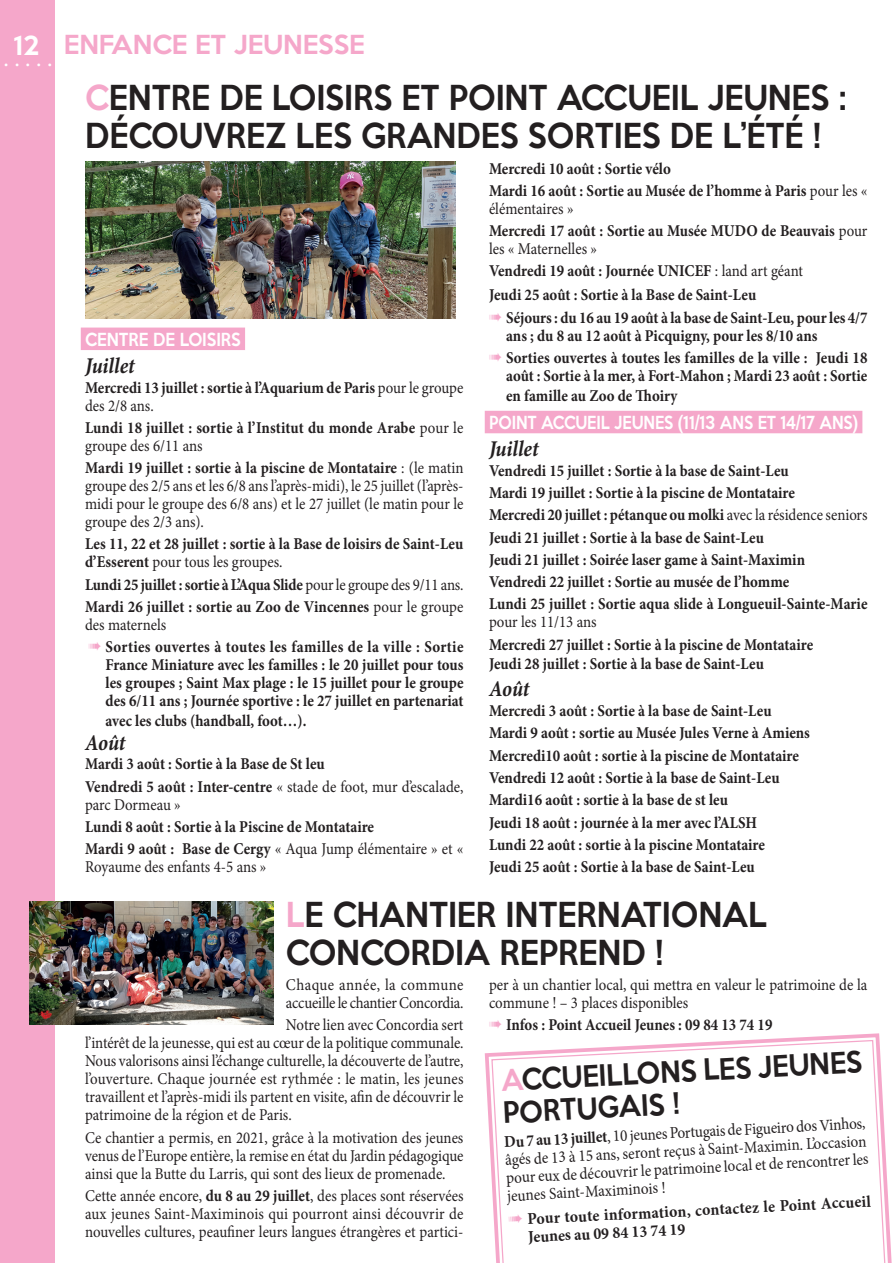
<style>
.page{position:relative;width:893px;height:1263px;background:#fff}
.page>*{position:absolute;margin:0;border:0;box-sizing:border-box;transform-origin:0 0}
.t1{font:500 31.5px/37.8px "Keep Calm";color:#231f20;scale:.93 1}
.Texte_courant{font:500 27px/32.4px "Keep Calm";color:#231f20;scale:.93 1}
.t2{font:500 24px "Keep Calm";color:#f5a7ca}
.t3{font:24px "Minion Pro";color:#fff}
.t4{font:500 24px "Keep Calm";color:#fff}
.Texte_courant-2{font:italic 700 22.5px "Minion Pro";letter-spacing:-.005em;color:#231f20;scale:.9 1}
.Texte_courant-3{font:700 16.5px/18px "Minion Pro";color:#231f20;scale:.9 1}
.Texte_courant-4{font:16.5px/18px "Minion Pro";color:#231f20;text-align:justify;scale:.9 1}
.Texte_courant-5{font:16.5px/18px "Minion Pro";color:#231f20;text-align:justify;scale:.92 1}
.Texte_courant-6{font:700 16.5px/18px "Minion Pro";color:#231f20;scale:.95 1}
.TITRE_ORANGE_GRAND_A{font:500 16.5px "Keep Calm";color:#fff;scale:.86 1}
.TITRE_ORANGE_GRAND_A-2{font:500 16.5px "Keep Calm";color:#fff;scale:.9 1}
.s1{color:#f5a7ca}
.s2{font-weight:400}
.s3{font-weight:700}
</style>
<div class="page">
<div style="left:0;top:0;width:55px;height:1263px;background:#f5a7ca"></div>
<div style="left:81px;top:328px;width:164px;height:22px;background:#f5a7ca"></div>
<div style="left:485px;top:411px;width:377px;height:22px;background:#f5a7ca"></div>
<img style="left:85px;top:162px;width:370px;height:157px">
<img style="left:30px;top:901px;width:243px;height:124px">
<svg style="left:484px;top:1033px;width:408px;height:230px"></svg>
<svg style="left:491px;top:1039px;width:398px;height:224px"></svg>
<h3 class="t2" style="left:64px;top:24px;width:302px">ENFANCE ET JEUNESSE</h3>
<h3 class="t3" style="left:3px;top:43px;width:72px">. . . . . . .</h3>
<h3 class="t4" style="left:13px;top:24px;width:27px">12</h3>
<p class="t1" style="left:85px;top:76px;width:820px"><span class="s1">C</span>ENTRE DE LOISIRS ET POINT ACCUEIL JEUNES :<br>DÉCOUVREZ LES GRANDES SORTIES DE L’ÉTÉ !</p>
<p class="TITRE_ORANGE_GRAND_A-2" style="left:85px;top:325px;width:175px">CENTRE DE LOISIRS</p>
<p class="Texte_courant-2" style="left:85px;top:352px;width:57px">Juillet</p>
<p class="Texte_courant-3" style="left:85px;top:379px;width:422px">Mercredi 13 juillet : sortie à l’Aquarium de Paris <span class="s2">pour le groupe des 2/8 ans.</span></p>
<p class="Texte_courant-3" style="left:85px;top:419px;width:422px">Lundi 18 juillet : sortie à l’Institut du monde Arabe <span class="s2">pour le groupe des 6/11 ans</span></p>
<p class="Texte_courant-4" style="left:85px;top:459px;width:422px"><span class="s3">Mardi 19 juillet : sortie à la piscine de Montataire</span> : (le matin groupe des 2/5 ans et les 6/8 ans l’après-midi), le 25 juillet (l’après&shy;midi pour le groupe des 6/8 ans) et le 27 juillet (le matin pour le groupe des 2/3 ans).</p>
<p class="Texte_courant-3" style="left:85px;top:536px;width:422px">Les 11, 22 et 28 juillet : sortie à la Base de loisirs de Saint-Leu d’Esserent <span class="s2">pour tous les groupes.</span></p>
<p class="Texte_courant-3" style="left:85px;top:576px;width:422px">Lundi 25 juillet : sortie à L’Aqua Slide <span class="s2">pour le groupe des 9/11 ans.</span></p>
<p class="Texte_courant-3" style="left:85px;top:598px;width:422px">Mardi 26 juillet : sortie au Zoo de Vincennes <span class="s2">pour le groupe des maternels</span></p>
<p class="Texte_courant-3" style="left:106px;top:638px;width:399px;text-align:justify;text-indent:-17px"><span class="s1">➠</span> Sorties ouvertes à toutes les familles de la ville : Sortie France Miniature avec les familles : le 20 juillet pour tous les groupes ; Saint Max plage : le 15 juillet pour le groupe des 6/11 ans ; Journée sportive : le 27 juillet en partenariat</p>
<p class="Texte_courant-3" style="left:106px;top:712px;width:225px">avec les clubs (handball, foot…).</p>
<p class="Texte_courant-2" style="left:85px;top:729px;width:46px">Août</p>
<p class="Texte_courant-3" style="left:85px;top:756px;width:268px">Mardi 3 août : Sortie à la Base de St leu</p>
<p class="Texte_courant-4" style="left:85px;top:777px;width:422px"><span class="s3">Vendredi 5 août : Inter-centre</span> « stade de foot, mur d’escalade, parc Dormeau »</p>
<p class="Texte_courant-3" style="left:85px;top:818px;width:323px">Lundi 8 août : Sortie à la Piscine de Montataire</p>
<p class="Texte_courant-4" style="left:85px;top:840px;width:422px"><span class="s3">Mardi 9 août : Base de Cergy</span> « Aqua Jump élémentaire » et «<br>Royaume des enfants 4-5 ans »</p>
<p class="Texte_courant-3" style="left:489px;top:160px;width:203px">Mercredi 10 août : Sortie vélo</p>
<p class="Texte_courant-3" style="left:489px;top:182px;width:422px">Mardi 16 août : Sortie au Musée de l’homme à Paris <span class="s2">pour les « élémentaires »</span></p>
<p class="Texte_courant-3" style="left:489px;top:222px;width:422px">Mercredi 17 août : Sortie au Musée MUDO de Beauvais <span class="s2">pour les « Maternelles »</span></p>
<p class="Texte_courant-3" style="left:489px;top:263px;width:350px">Vendredi 19 août : Journée UNICEF <span class="s2">: land art géant</span></p>
<p class="Texte_courant-3" style="left:489px;top:287px;width:298px">Jeudi 25 août : Sortie à la Base de Saint-Leu</p>
<p class="Texte_courant-3" style="left:506px;top:309px;width:403px;text-indent:-17px"><span class="s1">➠</span> Séjours : du 16 au 19 août à la base de Saint-Leu, pour les 4/7 ans ; du 8 au 12 août à Picquigny, pour les 8/10 ans</p>
<p class="Texte_courant-3" style="left:489px;top:349px;width:422px;text-align:right"><span class="s1">➠</span> Sorties ouvertes à toutes les familles de la ville : Jeudi 18 août : Sortie à la mer, à Fort-Mahon ; Mardi 23 août : Sortie</p>
<p class="Texte_courant-3" style="left:506px;top:387px;width:192px">en famille au Zoo de Thoiry</p>
<p class="TITRE_ORANGE_GRAND_A" style="left:489px;top:408px;width:431px">POINT ACCUEIL JEUNES (11/13 ANS ET 14/17 ANS)</p>
<p class="Texte_courant-2" style="left:489px;top:435px;width:57px">Juillet</p>
<p class="Texte_courant-3" style="left:489px;top:462px;width:335px">Vendredi 15 juillet : Sortie à la base de Saint-Leu</p>
<p class="Texte_courant-3" style="left:489px;top:484px;width:341px">Mardi 19 juillet : Sortie à la piscine de Montataire</p>
<p class="Texte_courant-3" style="left:489px;top:507px;width:422px">Mercredi 20 juillet : pétanque ou molki <span class="s2">avec la résidence seniors</span></p>
<p class="Texte_courant-3" style="left:489px;top:529px;width:307px">Jeudi 21 juillet : Sortie à la base de Saint-Leu</p>
<p class="Texte_courant-3" style="left:489px;top:551px;width:353px">Jeudi 21 juillet : Soirée laser game à Saint-Maximin</p>
<p class="Texte_courant-3" style="left:489px;top:573px;width:335px">Vendredi 22 juillet : Sortie au musée de l’homme</p>
<p class="Texte_courant-3" style="left:489px;top:596px;width:422px">Lundi 25 juillet : Sortie aqua slide à Longueuil-Sainte-Marie <span class="s2">pour les 11/13 ans</span></p>
<p class="Texte_courant-3" style="left:489px;top:636px;width:362px">Mercredi 27 juillet : Sortie à la piscine de Montataire</p>
<p class="Texte_courant-3" style="left:489px;top:656px;width:307px">Jeudi 28 juillet : Sortie à la base de Saint-Leu</p>
<p class="Texte_courant-2" style="left:489px;top:676px;width:46px">Août</p>
<p class="Texte_courant-3" style="left:489px;top:703px;width:315px">Mercredi 3 août : Sortie à la base de Saint-Leu</p>
<p class="Texte_courant-3" style="left:489px;top:725px;width:358px">Mardi 9 août : sortie au Musée Jules Verne à Amiens</p>
<p class="Texte_courant-3" style="left:489px;top:747px;width:346px">Mercredi10 août : sortie à la piscine de Montataire</p>
<p class="Texte_courant-3" style="left:489px;top:769px;width:324px">Vendredi 12 août : Sortie à la base de Saint-Leu</p>
<p class="Texte_courant-3" style="left:489px;top:792px;width:267px">Mardi16 août : sortie à la base de st leu</p>
<p class="Texte_courant-3" style="left:489px;top:814px;width:299px">Jeudi 18 août : journée à la mer avec l’ALSH</p>
<p class="Texte_courant-3" style="left:489px;top:836px;width:308px">Lundi 22 août : sortie à la piscine Montataire</p>
<p class="Texte_courant-3" style="left:489px;top:858px;width:297px">Jeudi 25 août : Sortie à la base de Saint-Leu</p>
<p class="t1" style="left:286px;top:893px;width:518px"><span class="s1">L</span>E CHANTIER INTERNATIONAL<br>CONCORDIA REPREND !</p>
<p class="Texte_courant-4" style="left:286px;top:976px;width:199px">Chaque année, la commune accueille le chantier Concordia.</p>
<p class="Texte_courant-4" style="left:85px;top:1016px;width:422px;text-indent:201px">Notre lien avec Concordia sert l’intérêt de la jeunesse, qui est au cœur de la politique communale.<br>Nous valorisons ainsi l’échange culturelle, la découverte de l’autre, l’ouverture. Chaque journée est rythmée : le matin, les jeunes travaillent et l’après-midi ils partent en visite, afin de découvrir le patrimoine de la région et de Paris.</p>
<p class="Texte_courant-4" style="left:85px;top:1128px;width:422px">Ce chantier a permis, en 2021, grâce à la motivation des jeunes venus de l’Europe entière, la remise en état du Jardin pédagogique ainsi que la Butte du Larris, qui sont des lieux de promenade.</p>
<p class="Texte_courant-4" style="left:85px;top:1187px;width:422px">Cette année encore, <span class="s3">du 8 au 29 juillet</span>, des places sont réservées aux jeunes Saint-Maximinois qui pourront ainsi découvrir de nouvelles cultures, peaufiner leurs langues étrangères et partici-</p>
<p class="Texte_courant-4" style="left:489px;top:976px;width:422px">per à un chantier local, qui mettra en valeur le patrimoine de la commune ! – 3 places disponibles</p>
<p class="Texte_courant-3" style="left:489px;top:1017px;width:316px"><span class="s1">➠</span> Infos : Point Accueil Jeunes : 09 84 13 74 19</p>
<p class="Texte_courant" style="left:500px;top:1062px;width:390px;rotate:-3deg"><span class="s1">A</span>CCUEILLONS LES JEUNES<br>PORTUGAIS !</p>
<p class="Texte_courant-5" style="left:504px;top:1133px;width:396px;rotate:-3deg"><span class="s3">Du 7 au 13 juillet</span>, 10 jeunes Portugais de Figueiro dos Vinhos, âgés de 13 à 15 ans, seront reçus à Saint-Maximin. L’occasion pour eux de découvrir le patrimoine local et de rencontrer les jeunes Saint-Maximinois !</p>
<p class="Texte_courant-6" style="left:527px;top:1211px;width:364px;text-indent:-19px;rotate:-3deg"><span class="s1">➠</span> Pour toute information, contactez le Point Accueil<br>Jeunes au 09 84 13 74 19</p>
</div>
